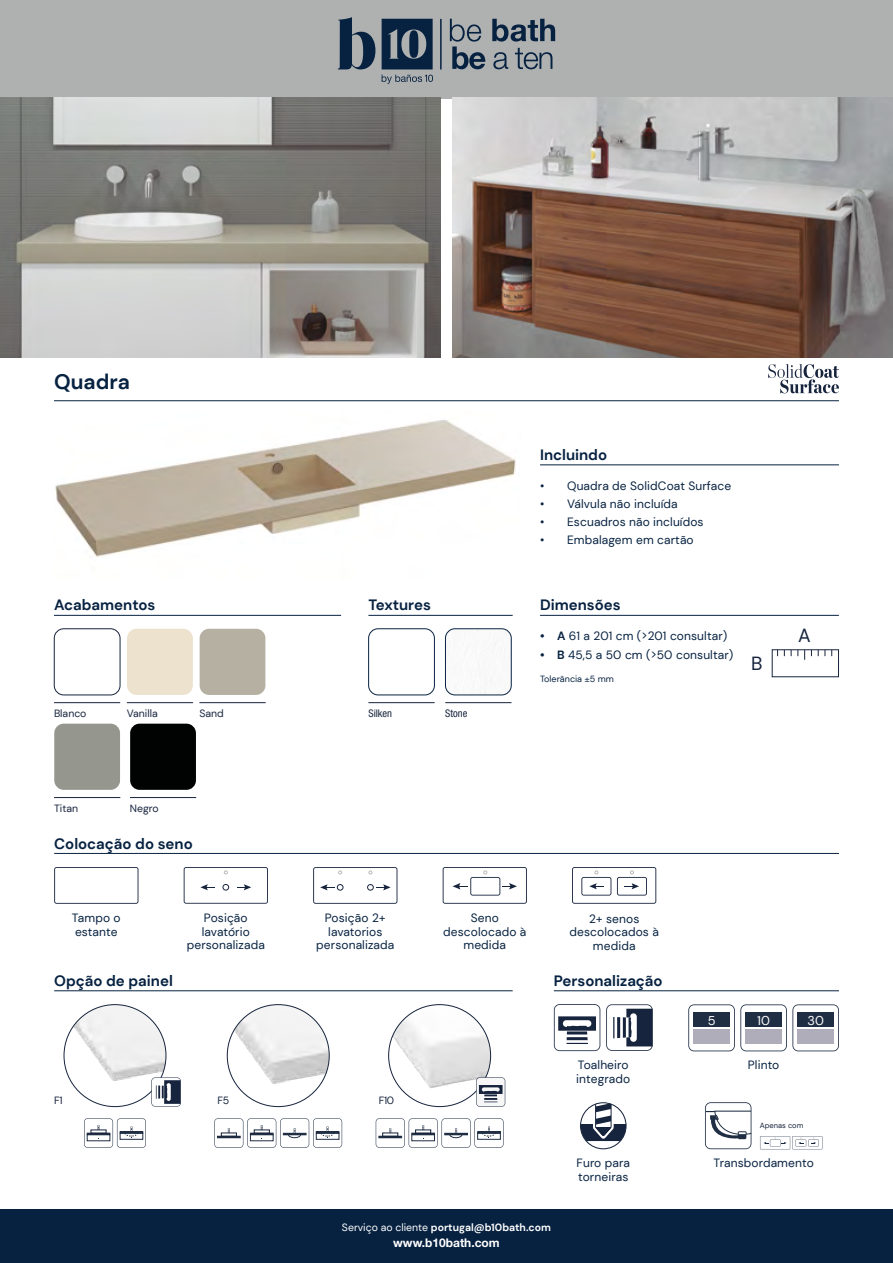
<style>
.page{position:relative;width:893px;height:1263px;background:#fff}
.page>*{position:absolute;margin:0;border:0;box-sizing:border-box;transform-origin:0 0}
.t1{font:700 21px "DM Sans";color:#072241}
.t2{font:19.05px "DM Sans";color:#17243d}
.t3{font:700 15px "DM Sans";color:#072241}
.t4{font:12.75px "DM Sans";color:#fff}
.t5{font:12px/13.5px "DM Sans";letter-spacing:.01em;color:#072241;text-align:center}
.t6{font:700 12px "Helvetica Neue LT Std";color:#fff}
.t7{font:700 10.5px "DM Sans";color:#fff}
.t8{font:10.5px "DM Sans";color:#17243d}
.t9{font:condensed 10.5px "Helvetica Neue LT Std";color:#17243d}
.t10{font:10.5px "DM Sans";color:#15243d}
.t11{font:9px "DM Sans";color:#072241}
.t12{font:7.5px "DM Sans";color:#17243d}
.s1{font-weight:700}
.s2{font-weight:400}
</style>
<div class="page">
<div style="left:0;top:0;width:893px;height:99px;background:#afb1b1"></div>
<div style="left:0;top:1209px;width:893px;height:54px;background:#072241"></div>
<svg style="left:338px;top:17px;width:37px;height:53px"></svg>
<svg style="left:382px;top:19px;width:51px;height:50px"></svg>
<svg style="left:382px;top:75px;width:51px;height:9px"></svg>
<svg style="left:492px;top:19px;width:63px;height:23px"></svg>
<svg style="left:450px;top:19px;width:36px;height:50px"></svg>
<svg style="left:493px;top:52px;width:15px;height:17px"></svg>
<svg style="left:515px;top:48px;width:37px;height:21px"></svg>
<hr style="left:440px;top:19px;width:2px;height:51px;background:#072241">
<hr style="left:54px;top:400px;width:785px;height:1px;background:#072241">
<img style="left:0;top:98px;width:440px;height:259px">
<img style="left:453px;top:98px;width:440px;height:259px">
<img style="left:55px;top:420px;width:461px;height:137px">
<svg style="left:768px;top:364px;width:71px;height:29px"></svg>
<img style="left:389px;top:1005px;width:102px;height:96px">
<svg style="left:476px;top:1077px;width:29px;height:30px"></svg>
<svg style="left:376px;top:1118px;width:128px;height:30px"></svg>
<img style="left:64px;top:1005px;width:102px;height:89px">
<svg style="left:151px;top:1077px;width:30px;height:29px"></svg>
<svg style="left:84px;top:1118px;width:62px;height:30px"></svg>
<img style="left:227px;top:1005px;width:102px;height:93px">
<svg style="left:214px;top:1118px;width:128px;height:30px"></svg>
<hr style="left:368px;top:615px;width:145px;height:1px;background:#072241">
<hr style="left:368px;top:702px;width:67px;height:1px;background:#17243d">
<hr style="left:445px;top:702px;width:66px;height:1px;background:#17243d">
<div style="left:368px;top:629px;width:67px;height:66px;border:1px solid #072241;border-radius:9px"></div>
<img style="left:445px;top:629px;width:66px;height:66px">
<div style="left:445px;top:629px;width:66px;height:66px;border:1px solid #072241;border-radius:9px"></div>
<hr style="left:540px;top:464px;width:299px;height:1px;background:#072241">
<hr style="left:540px;top:615px;width:299px;height:1px;background:#072241">
<div style="left:772px;top:649px;width:67px;height:28px;border:1px solid #17243d"></div>
<svg style="left:791px;top:650px;width:7px;height:6px"></svg>
<svg style="left:825px;top:650px;width:7px;height:6px"></svg>
<hr style="left:54px;top:853px;width:785px;height:1px;background:#072241">
<svg style="left:54px;top:867px;width:84px;height:37px"></svg>
<svg style="left:184px;top:867px;width:84px;height:37px"></svg>
<svg style="left:313px;top:867px;width:84px;height:37px"></svg>
<div style="left:367px;top:884px;width:7px;height:6px;border:1px solid #17243d;border-radius:50%"></div>
<svg style="left:443px;top:867px;width:84px;height:37px"></svg>
<svg style="left:572px;top:867px;width:84px;height:37px"></svg>
<hr style="left:554px;top:990px;width:285px;height:1px;background:#072241">
<svg style="left:581px;top:1102px;width:45px;height:39px"></svg>
<svg style="left:688px;top:1004px;width:151px;height:47px"></svg>
<div style="left:797px;top:1029px;width:37px;height:14px;background:#aeadb9"></div>
<div style="left:797px;top:1012px;width:37px;height:15px;background:#202e44"></div>
<hr style="left:54px;top:990px;width:459px;height:1px;background:#072241">
<svg style="left:705px;top:1102px;width:47px;height:47px"></svg>
<hr style="left:714px;top:1111px;width:37px;height:1px;background:#17243d">
<svg style="left:760px;top:1136px;width:62px;height:13px"></svg>
<svg style="left:554px;top:1004px;width:46px;height:47px"></svg>
<svg style="left:606px;top:1004px;width:47px;height:47px"></svg>
<hr style="left:54px;top:615px;width:287px;height:1px;background:#072241">
<hr style="left:127px;top:702px;width:66px;height:1px;background:#17243d">
<hr style="left:199px;top:702px;width:67px;height:1px;background:#17243d">
<div style="left:127px;top:629px;width:66px;height:66px;background:#ede2cd;border-radius:9px"></div>
<div style="left:200px;top:629px;width:65px;height:66px;background:#b5b0a1;border-radius:9px"></div>
<hr style="left:54px;top:797px;width:66px;height:1px;background:#17243d">
<hr style="left:130px;top:797px;width:66px;height:1px;background:#17243d">
<div style="left:54px;top:724px;width:66px;height:66px;background:#95978e;border-radius:9px"></div>
<div style="left:130px;top:724px;width:66px;height:66px;background:#010202;border-radius:9px"></div>
<hr style="left:54px;top:702px;width:66px;height:1px;background:#17243d">
<img style="left:54px;top:629px;width:66px;height:66px">
<div style="left:54px;top:629px;width:66px;height:66px;border:1px solid #17243d;border-radius:9px"></div>
<h1 class="t1" style="left:54px;top:369px;width:77px">Quadra</h1>
<p class="t3" style="left:540px;top:446px;width:69px">Incluindo</p>
<p class="t5" style="left:540px;top:479px;width:193px">• Quadra de SolidCoat Surface</p>
<p class="t5" style="left:540px;top:497px;width:139px">• Válvula não incluída</p>
<p class="t5" style="left:540px;top:515px;width:165px">• Escuadros não incluídos</p>
<p class="t5" style="left:540px;top:533px;width:155px">• Embalagem em cartão</p>
<p class="t3" style="left:54px;top:596px;width:103px">Acabamentos</p>
<p class="t3" style="left:368px;top:596px;width:64px">Textures</p>
<p class="t3" style="left:540px;top:596px;width:82px">Dimensões</p>
<p class="t5" style="left:540px;top:629px;width:189px"><span class="s1">• A</span> 61 a 201 cm (&gt;201 consultar)</p>
<p class="t5" style="left:540px;top:648px;width:195px"><span class="s1">• B</span> 45,5 a 50 cm (&gt;50 consultar)</p>
<p class="t11" style="left:540px;top:674px;width:75px">Tolerância ±5 mm</p>
<h2 class="t2" style="left:751px;top:651px;width:13px">B</h2>
<p class="t8" style="left:54px;top:707px;width:34px">Blanco</p>
<p class="t8" style="left:127px;top:707px;width:32px">Vanilla</p>
<p class="t8" style="left:199px;top:707px;width:26px">Sand</p>
<p class="t9" style="left:368px;top:708px;width:25px">Silken</p>
<p class="t9" style="left:445px;top:708px;width:24px">Stone</p>
<p class="t8" style="left:54px;top:802px;width:26px">Titan</p>
<p class="t8" style="left:130px;top:802px;width:30px">Negro</p>
<p class="t3" style="left:54px;top:834px;width:140px">Colocação do seno</p>
<p class="t5" style="left:72px;top:911px;width:50px;text-align:left">Tampo o estante</p>
<p class="t5" style="left:187px;top:911px;width:80px">Posição lavatório personalizada</p>
<p class="t5" style="left:443px;top:911px;width:85px">Seno descolocado à medida</p>
<p class="t5" style="left:316px;top:911px;width:80px">Posição 2+ lavatorios personalizada</p>
<p class="t5" style="left:570px;top:912px;width:91px">2+ senos descolocados à medida</p>
<p class="t3" style="left:554px;top:971px;width:110px">Personalização</p>
<p class="t3" style="left:54px;top:971px;width:120px">Opção de painel</p>
<h2 class="t2" style="left:798px;top:624px;width:14px">A</h2>
<p class="t8" style="left:54px;top:1093px;width:10px">F1</p>
<p class="t10" style="left:217px;top:1093px;width:13px">F5</p>
<p class="t8" style="left:379px;top:1093px;width:17px">F10</p>
<p class="t7" style="left:342px;top:1220px;width:211px"><span class="s2">Serviço ao cliente</span> portugal@b10bath.com</p>
<p class="t6" style="left:393px;top:1236px;width:108px">www.b10bath.com</p>
<p class="t5" style="left:576px;top:1058px;width:56px;text-align:left">Toalheiro integrado</p>
<p class="t4" style="left:708px;top:1012px;width:9px">5</p>
<p class="t4" style="left:757px;top:1012px;width:14px">10</p>
<p class="t4" style="left:807px;top:1012px;width:18px">30</p>
<p class="t5" style="left:748px;top:1058px;width:33px">Plinto</p>
<p class="t12" style="left:760px;top:1121px;width:45px">Apenas com</p>
<p class="t5" style="left:576px;top:1156px;width:55px;text-align:left">Furo para torneiras</p>
<p class="t5" style="left:713px;top:1156px;width:102px">Transbordamento</p>
</div>
